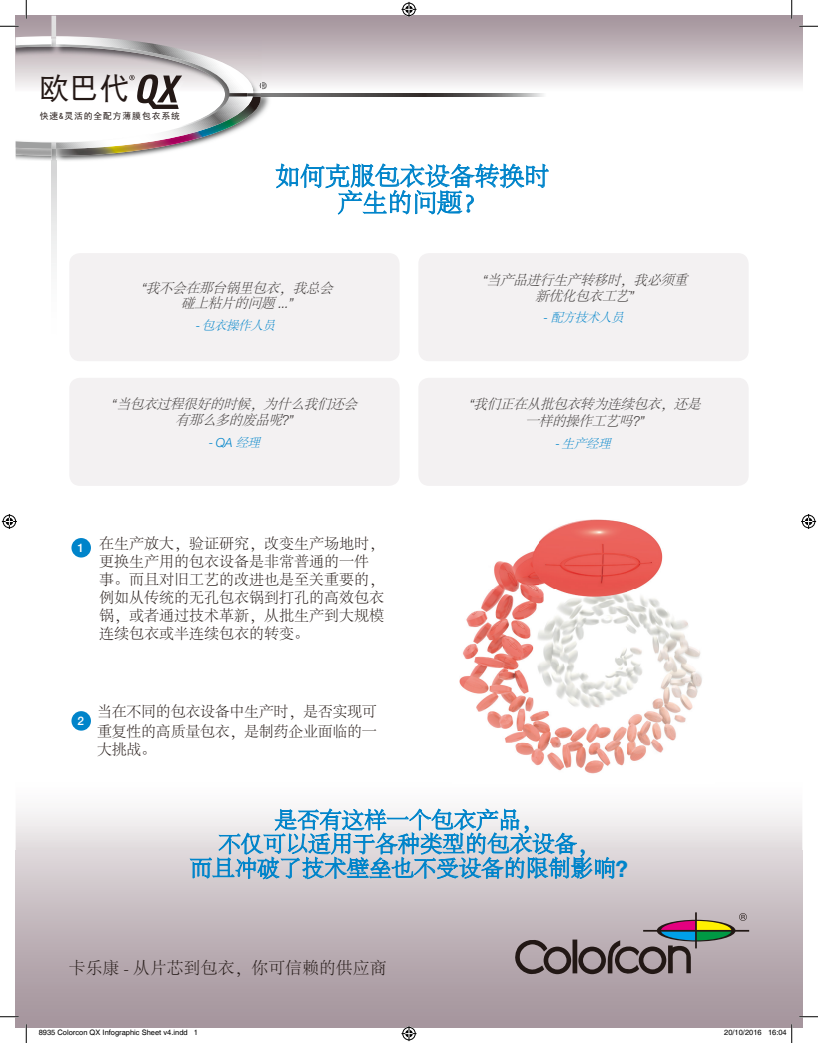
<style>
.page{position:relative;width:818px;height:1043px;background:#fff}
.page>*{position:absolute;margin:0;border:0;box-sizing:border-box;transform-origin:0 0}
.t1{font:29.88px "DFP Hei W5";color:#231815}
.t2{font:300 25px/26.2px "Adobe Song Std";letter-spacing:-.005em;color:#0084ca;text-align:center}
.t3{font:300 22.5px/24px "Adobe Song Std";letter-spacing:-.005em;color:#0084ca;text-align:center}
.t4{font:300 16.75px "Adobe Song Std";letter-spacing:.01em;color:#221815}
.t5{font:300 15px/18px "Adobe Song Std";color:#221815}
.t6{font:300 15px/19.8px "Adobe Song Std";letter-spacing:-.02em;color:#221815}
.t7{font:italic 300 13.75px/16.2px "Adobe Song Std";color:#3e3a39;text-align:center}
.t8{font:italic 300 12.5px "Adobe Song Std";color:#0084ca}
.t9{font:italic 300 12.5px "Helvetica Neue";color:#0084ca}
.t10{font:500 11.75px "Helvetica Neue";color:#fff}
.t11{font:300 9.25px "Helvetica Neue";color:#666464}
.t12{font:8.88px "Sim Hei";letter-spacing:.1em;color:#231815}
.t13{font:7.5px "Helvetica";color:#000}
.s1{font-family:"Helvetica Neue"}
.s2{font-family:"Adobe Song Std"}
.s3{font-family:"Helvetica Neue";font-weight:700}
</style>
<div class="page">
<div style="left:16px;top:850px;width:786px;height:177px;background:linear-gradient(to bottom,#ddd6d9,#a19098)"></div>
<svg style="left:16px;top:16px;width:786px;height:70px;background:#bdb1b7"></svg>
<div style="left:69px;top:253px;width:330px;height:108px;background:#f3f1f2;border-radius:11px"></div>
<div style="left:69px;top:378px;width:330px;height:108px;background:#f3f1f2;border-radius:11px"></div>
<div style="left:418px;top:253px;width:330px;height:108px;background:#f3f1f2;border-radius:11px"></div>
<div style="left:418px;top:378px;width:330px;height:108px;background:#f3f1f2;border-radius:11px"></div>
<div style="left:572px;top:939px;width:5px;height:34px;background:#221815"></div>
<svg style="left:514px;top:938px;width:57px;height:36px;background:#867a7d"></svg>
<hr style="left:695px;top:912px;width:1px;height:36px;background:#221815">
<hr style="left:643px;top:929px;width:106px;height:2px;background:#221815">
<svg style="left:578px;top:913px;width:168px;height:61px;background:#998f90"></svg>
<img style="left:459px;top:519px;width:243px;height:255px">
<svg style="left:189px;top:808px;width:426px;height:75px;background:#adc9db"></svg>
<div style="left:71px;top:538px;width:20px;height:19px;background:#0084ca;border-radius:50%"></div>
<div style="left:71px;top:711px;width:20px;height:19px;background:#0084ca;border-radius:50%"></div>
<img style="left:51px;top:16px;width:5px;height:20px">
<svg style="left:0;top:25px;width:19px;height:2px"></svg>
<svg style="left:799px;top:25px;width:19px;height:2px"></svg>
<svg style="left:0;top:1015px;width:19px;height:2px"></svg>
<svg style="left:799px;top:1015px;width:19px;height:2px"></svg>
<svg style="left:25px;top:0;width:2px;height:19px"></svg>
<svg style="left:25px;top:1024px;width:2px;height:18px"></svg>
<svg style="left:790px;top:0;width:2px;height:19px"></svg>
<svg style="left:401px;top:2px;width:15px;height:15px"></svg>
<svg style="left:401px;top:1026px;width:15px;height:15px"></svg>
<svg style="left:2px;top:514px;width:15px;height:15px"></svg>
<svg style="left:801px;top:514px;width:15px;height:15px"></svg>
<svg style="left:768px;top:1024px;width:24px;height:18px"></svg>
<svg style="left:16px;top:36px;width:533px;height:179px"></svg>
<h1 class="t1" style="left:40px;top:72px;width:91px">欧巴代</h1>
<p class="t12" style="left:40px;top:111px;width:142px">快速&amp;灵活的全配方薄膜包衣系统</p>
<p class="t11" style="left:259px;top:80px;width:9px">®</p>
<h2 class="t2" style="left:275px;top:164px;width:275px">如何克服包衣设备转换时产生的问题？</h2>
<p class="t7" style="left:142px;top:281px;width:197px;line-height:15.4px"><span class="s1">“</span> 我不会在那台锅里包衣，我总会碰上粘片的问题 <span class="s1">. . . ”</span></p>
<p class="t8" style="left:196px;top:319px;width:85px"><span class="s1">-</span> 包衣操作人员</p>
<p class="t7" style="left:112px;top:396px;width:251px"><span class="s1">“</span> 当包衣过程很好的时候，为什么我们还会有那么多的废品呢<span class="s1">? ”</span></p>
<p class="t9" style="left:209px;top:435px;width:56px">-QA <span class="s2">经理</span></p>
<p class="t7" style="left:482px;top:272px;width:210px"><span class="s1">“</span> 当产品进行生产转移时，我必须重新优化包衣工艺<span class="s1">”</span></p>
<p class="t8" style="left:543px;top:311px;width:86px"><span class="s1">-</span> 配方技术人员</p>
<p class="t7" style="left:469px;top:397px;width:237px"><span class="s1">“</span> 我们正在从批包衣转为连续包衣，还是一样的操作工艺吗<span class="s1">? ”</span></p>
<p class="t8" style="left:555px;top:436px;width:60px"><span class="s1">-</span> 生产经理</p>
<p class="t10" style="left:78px;top:541px;width:8px">1</p>
<p class="t5" style="left:99px;top:535px;width:286px">在生产放大，验证研究，改变生产场地时，更换生产用的包衣设备是非常普通的一件事。而且对旧工艺的改进也是至关重要的，例如从传统的无孔包衣锅到打孔的高效包衣锅，或者通过技术革新，从批生产到大规模连续包衣或半连续包衣的转变。</p>
<p class="t10" style="left:78px;top:713px;width:8px">2</p>
<p class="t6" style="left:97px;top:702px;width:281px">当在不同的包衣设备中生产时，是否实现可重复性的高质量包衣，是制药企业面临的一</p>
<p class="t5" style="left:97px;top:741px;width:61px">大挑战。</p>
<h3 class="t3" style="left:190px;top:809px;width:439px">是否有这样一个包衣产品，<br>不仅可以适用于各种类型的包衣设备，<br>而且冲破了技术壁垒也不受设备的限制影响<span class="s3">?</span></h3>
<p class="t4" style="left:69px;top:959px;width:319px">卡乐康 - 从片芯到包衣，你可信赖的供应商</p>
<p class="t13" style="left:39px;top:1028px;width:161px">8935 Colorcon QX Infographic Sheet v4.indd 1</p>
<p class="t13" style="left:724px;top:1028px;width:64px">20/10/2016 16:04</p>
</div>
